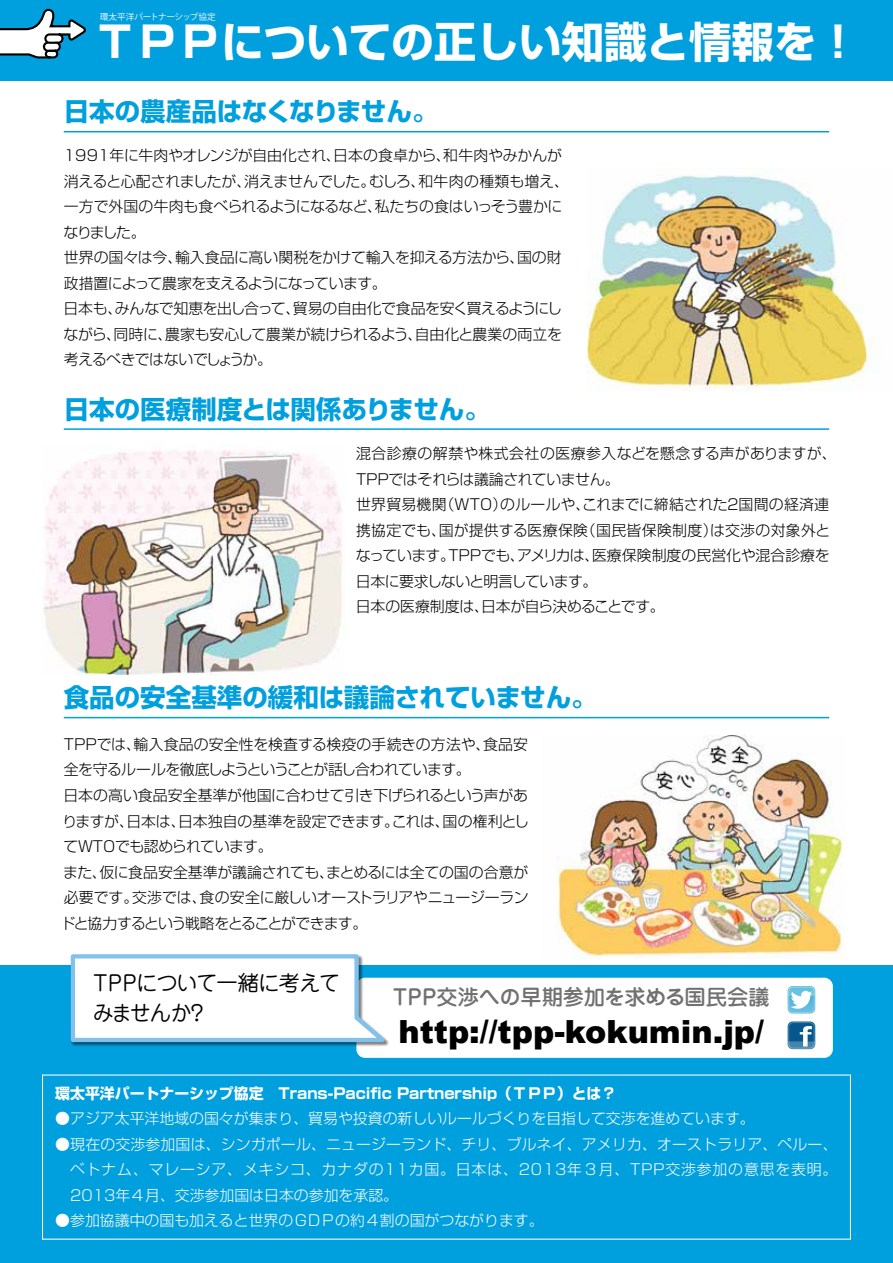
<style>
.page{position:relative;width:893px;height:1263px;background:#fff}
.page>*{position:absolute;margin:0;border:0;box-sizing:border-box;transform-origin:0 0}
.t1{font:700 42.45px "Shin Go Pro";color:#fff}
.t2{font:900 31.95px "Arial";color:#000}
.t3{font:700 25.5px "Shin Go Pro";color:#009fde}
.t4{font:500 21.3px "Jun 34 Pro";letter-spacing:-.02em;color:#727171}
.t5{font:21.3px/29.7px "Jun 201 Pro";letter-spacing:-.055em;color:#000}
.t6{font:300 14.85px "Shin Go Pro";letter-spacing:-.015em;color:#000}
.t7{font:300 14.85px/25.5px "Shin Go Pro";color:#fff;text-align:justify}
.t8{font:300 14.85px/25.5px "Shin Go Pro";letter-spacing:-.045em;color:#000}
.t9{font:700 14.85px "Shin Go Pro";color:#fff}
.t10{font:300 14.85px/25.5px "Shin Go Pro";letter-spacing:-.035em;color:#000}
.t11{font:300 14.85px "Shin Go Pro";letter-spacing:.01em;color:#000}
.t12{font:300 14.85px "Shin Go Pro";letter-spacing:.03em;color:#000}
.t13{font:300 14.85px "Shin Go Pro";letter-spacing:-.04em;color:#000}
.t14{font:300 14.85px/25.5px "Shin Go Pro";letter-spacing:-.065em;color:#000}
.t15{font:300 14.85px "Shin Go Pro";letter-spacing:.02em;color:#000}
.t16{font:300 14.85px "Shin Go Pro";letter-spacing:.025em;color:#000}
.t17{font:8.7px "Koz Go Pro";letter-spacing:-.01em;color:#fff}
</style>
<div class="page">
<div style="left:0;top:965px;width:893px;height:298px;background:#009fde"></div>
<div style="left:0;top:0;width:893px;height:80px;background:#009fde"></div>
<div style="left:356px;top:978px;width:477px;height:80px;background:#fff;border-radius:9px"></div>
<img style="left:71px;top:1044px;width:317px;height:3px">
<svg style="left:70px;top:954px;width:324px;height:90px;background:#e6f2f8"></svg>
<svg style="left:0;top:8px;width:86px;height:51px"></svg>
<hr style="left:64px;top:131px;width:765px;height:1px;background:#00a0df">
<hr style="left:64px;top:428px;width:765px;height:2px;background:#00a0df">
<hr style="left:64px;top:717px;width:765px;height:1px;background:#00a0df">
<svg style="left:788px;top:1021px;width:27px;height:28px"></svg>
<svg style="left:788px;top:1022px;width:27px;height:27px"></svg>
<svg style="left:788px;top:986px;width:27px;height:27px"></svg>
<img style="left:588px;top:175px;width:291px;height:216px">
<img style="left:43px;top:444px;width:300px;height:230px">
<img style="left:556px;top:736px;width:289px;height:223px">
<p class="t17" style="left:100px;top:11px;width:117px">環太平洋パートナーシップ協定</p>
<h1 class="t1" style="left:94px;top:8px;width:767px">ＴＰＰについての正しい知識と情報を!</h1>
<h3 class="t3" style="left:64px;top:91px;width:375px">日本の農産品はなくなりません。</h3>
<p class="t6" style="left:64px;top:143px;width:279px">1991年に牛肉やオレンジが自由化され、</p>
<p class="t6" style="left:443px;top:143px;width:120px">和牛肉やみかんが</p>
<p class="t6" style="left:333px;top:143px;width:119px">日本の食卓から、</p>
<p class="t8" style="left:64px;top:166px;width:189px">消えると心配されましたが、</p>
<p class="t16" style="left:418px;top:169px;width:152px">和牛肉の種類も増え、</p>
<p class="t6" style="left:244px;top:169px;width:133px">消えませんでした。</p>
<p class="t6" style="left:369px;top:169px;width:58px">むしろ、</p>
<p class="t10" style="left:64px;top:192px;width:320px">一方で外国の牛肉も食べられるようになるなど、なりました。</p>
<p class="t6" style="left:375px;top:194px;width:189px">私たちの食はいっそう豊かに</p>
<p class="t6" style="left:175px;top:245px;width:351px">輸入食品に高い関税をかけて輸入を抑える方法から、</p>
<p class="t6" style="left:64px;top:245px;width:120px">世界の国々は今、</p>
<p class="t8" style="left:64px;top:268px;width:324px">政措置によって農家を支えるようになっています。</p>
<p class="t6" style="left:293px;top:296px;width:271px">貿易の自由化で食品を安く買えるようにし</p>
<p class="t6" style="left:517px;top:245px;width:46px">国の財</p>
<p class="t6" style="left:115px;top:296px;width:187px">みんなで知恵を出し合って、</p>
<p class="t6" style="left:64px;top:296px;width:60px">日本も、</p>
<p class="t8" style="left:64px;top:319px;width:210px">ながら、<br>考えるべきではないでしょうか。</p>
<p class="t6" style="left:165px;top:322px;width:398px">農家も安心して農業が続けられるよう自由化と農業の両立を</p>
<p class="t6" style="left:114px;top:322px;width:60px">同時に、</p>
<p class="t6" style="left:407px;top:322px;width:16px">、</p>
<h3 class="t3" style="left:64px;top:389px;width:428px">日本の医療制度とは関係ありません。</h3>
<p class="t12" style="left:356px;top:441px;width:482px">混合診療の解禁や株式会社の医療参入などを懸念する声がありますが、</p>
<p class="t6" style="left:356px;top:467px;width:265px">TPPではそれらは議論されていません。</p>
<p class="t6" style="left:582px;top:492px;width:248px">これまでに締結された２国間の経済連</p>
<p class="t6" style="left:439px;top:492px;width:69px">（WTO）</p>
<p class="t6" style="left:356px;top:492px;width:92px">世界貿易機関</p>
<p class="t6" style="left:500px;top:492px;width:92px">のルールや、</p>
<p class="t15" style="left:581px;top:518px;width:138px">（国民皆保険制度）</p>
<p class="t11" style="left:439px;top:518px;width:151px">国が提供する医療保険</p>
<p class="t6" style="left:356px;top:518px;width:91px">携協定でも、</p>
<p class="t15" style="left:710px;top:518px;width:122px">は交渉の対象外と</p>
<p class="t6" style="left:592px;top:543px;width:239px">医療保険制度の民営化や混合診療を</p>
<p class="t6" style="left:356px;top:543px;width:100px">なっています。</p>
<p class="t10" style="left:356px;top:566px;width:243px">日本に要求しないと明言しています。</p>
<p class="t8" style="left:481px;top:592px;width:185px">日本が自ら決めることです。</p>
<p class="t6" style="left:517px;top:543px;width:84px">アメリカは、</p>
<p class="t6" style="left:448px;top:543px;width:78px">TPPでも、</p>
<p class="t6" style="left:356px;top:594px;width:135px">日本の医療制度は、</p>
<h3 class="t3" style="left:64px;top:677px;width:534px">食品の安全基準の緩和は議論されていません。</h3>
<p class="t11" style="left:134px;top:732px;width:358px">輸入食品の安全性を検査する検疫の手続きの方法や、</p>
<p class="t6" style="left:483px;top:732px;width:46px">食品安</p>
<p class="t6" style="left:64px;top:732px;width:79px">TPPでは、</p>
<p class="t13" style="left:64px;top:758px;width:408px">全を守るルールを徹底しようということが話し合われています。</p>
<p class="t6" style="left:64px;top:783px;width:466px">日本の高い食品安全基準が他国に合わせて引き下げられるという声があ</p>
<p class="t6" style="left:443px;top:809px;width:88px">国の権利とし</p>
<p class="t8" style="left:62px;top:806px;width:212px">りますが、<br>てＷＴＯでも認められています。</p>
<p class="t6" style="left:178px;top:809px;width:222px">日本独自の基準を設定できます。</p>
<p class="t6" style="left:126px;top:809px;width:61px">日本は、</p>
<p class="t6" style="left:392px;top:809px;width:60px">これは、</p>
<p class="t6" style="left:99px;top:860px;width:236px">仮に食品安全基準が議論されても、</p>
<p class="t6" style="left:326px;top:860px;width:204px">まとめるには全ての国の合意が</p>
<p class="t6" style="left:63px;top:860px;width:45px">また、</p>
<p class="t6" style="left:199px;top:885px;width:331px">食の安全に厳しいオーストラリアやニュージーラン</p>
<p class="t14" style="left:60px;top:883px;width:308px">必要です。<br>ドと協力するという戦略をとることができます。</p>
<p class="t6" style="left:132px;top:885px;width:76px">交渉では、</p>
<h3 class="t5" style="left:187px;top:966px;width:155px;text-indent:-97px">ＴＰＰについて一緒に考えて?</h3>
<h3 class="t5" style="left:93px;top:996px;width:100px">みませんか</h3>
<h3 class="t4" style="left:389px;top:980px;width:382px">ＴＰＰ交渉への早期参加を求める国民会議</h3>
<h2 class="t2" style="left:398px;top:1009px;width:367px">http://tpp-kokumin.jp/</h2>
<p class="t9" style="left:55px;top:1081px;width:563px">環太平洋パートナーシップ協定　Trans-Pacific Partnership（ＴＰＰ）とは?</p>
<p class="t7" style="left:55px;top:1104px;width:701px">●アジア太平洋地域の国々が集まり、貿易や投資の新しいルールづくりを目指して交渉を進めています。</p>
<p class="t7" style="left:70px;top:1129px;width:769px;text-indent:-15px">●現在の交渉参加国は、シンガポール、ニュージーランド、チリ、ブルネイ、アメリカ、オーストラリア、ペルー、ベトナム、マレーシア、メキシコ、カナダの11カ国。日本は、2013年３月、TPP交渉参加の意思を表明。2013年４月、交渉参加国は日本の参加を承認。</p>
<p class="t7" style="left:55px;top:1206px;width:490px">●参加協議中の国も加えると世界のＧDＰの約４割の国がつながります。</p>
</div>
